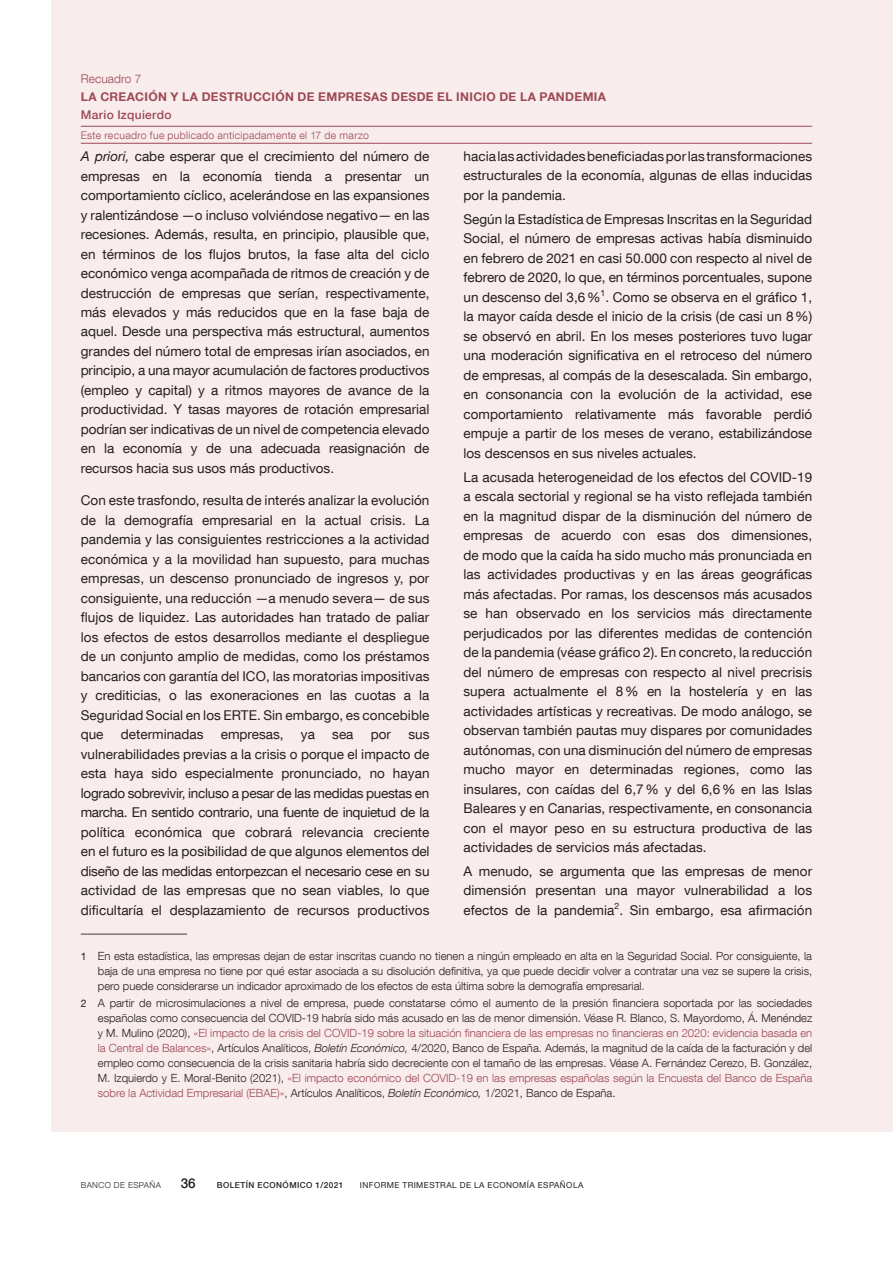
<style>
.page{position:relative;width:893px;height:1263px;background:#fff}
.page>*{position:absolute;margin:0;border:0;box-sizing:border-box;transform-origin:0 0}
.Texto_recuadro{font:13.5px/19.5px "Bd E Neue Helvetica";letter-spacing:.005em;color:#231f20;text-align:justify}
.t1{font:500 13.5px "Bd E Neue Helvetica";color:#231f20}
.Título_recuadro{font:700 12px "Bd E Neue Helvetica";letter-spacing:.03em;color:#9d4855}
.Nombre_autor{font:500 12px "Bd E Neue Helvetica";letter-spacing:.025em;color:#9d4855}
.Numero_recuadro{font:300 12px "Bd E Neue Helvetica";letter-spacing:.005em;color:#9d4855}
.Citas_recuadro{font:300 11.25px/15px "Bd E Neue Helvetica";color:#231f20;text-align:justify}
.Título_recuadro-2{font:300 10.5px "Bd E Neue Helvetica";letter-spacing:.03em;color:#9d4855}
.t2{font:8.25px "Bd E Neue Helvetica";letter-spacing:.05em;color:#231f20}
.t3{font:500 8.25px "Bd E Neue Helvetica";letter-spacing:.05em;color:#231f20}
.t4{font:300 8.25px "Bd E Neue Helvetica";letter-spacing:.05em;color:#231f20}
.s1{font-style:italic}
.s2{font-weight:400;font-size:10.5px}
.s3{color:#9d4855}
</style>
<div class="page">
<div style="left:51px;top:0;width:842px;height:1131px;background:#f9eced"></div>
<hr style="left:81px;top:143px;width:731px;height:1px;background:#9d4855">
<hr style="left:81px;top:126px;width:731px;height:1px;background:#9d4855">
<hr style="left:81px;top:934px;width:106px;height:1px;background:#3e3e3f">
<p class="Numero_recuadro" style="left:81px;top:72px;width:62px">Recuadro 7</p>
<p class="Título_recuadro" style="left:81px;top:90px;width:527px">LA CREACIÓN Y LA DESTRUCCIÓN DE EMPRESAS DESDE EL INICIO DE LA PANDEMIA</p>
<p class="Nombre_autor" style="left:81px;top:108px;width:92px">Mario Izquierdo</p>
<p class="Título_recuadro-2" style="left:81px;top:129px;width:290px">Este recuadro fue publicado anticipadamente el 17 de marzo</p>
<p class="Texto_recuadro" style="left:81px;top:146px;width:350px"><span class="s1">A priori,</span> cabe esperar que el crecimiento del número de empresas en la economía tienda a presentar un comportamiento cíclico, acelerándose en las expansiones y ralentizándose —o incluso volviéndose negativo— en las recesiones. Además, resulta, en principio, plausible que, en términos de los flujos brutos, la fase alta del ciclo económico venga acompañada de ritmos de creación y de destrucción de empresas que serían, respectivamente, más elevados y más reducidos que en la fase baja de aquel. Desde una perspectiva más estructural, aumentos grandes del número total de empresas irían asociados, en principio, a una mayor acumulación de factores productivos (empleo y capital) y a ritmos mayores de avance de la productividad. Y tasas mayores de rotación empresarial podrían ser indicativas de un nivel de competencia elevado en la economía y de una adecuada reasignación de recursos hacia sus usos más productivos.</p>
<p class="Texto_recuadro" style="left:81px;top:490px;width:350px">Con este trasfondo, resulta de interés analizar la evolución de la demografía empresarial en la actual crisis. La pandemia y las consiguientes restricciones a la actividad económica y a la movilidad han supuesto, para muchas empresas, un descenso pronunciado de ingresos y, por consiguiente, una reducción —a menudo severa— de sus flujos de liquidez. Las autoridades han tratado de paliar los efectos de estos desarrollos mediante el despliegue de un conjunto amplio de medidas, como los préstamos bancarios con garantía del ICO, las moratorias impositivas y crediticias, o las exoneraciones en las cuotas a la Seguridad Social en los ERTE. Sin embargo, es concebible que</p>
<p class="Texto_recuadro" style="left:121px;top:724px;width:84px">determinadas</p>
<p class="Texto_recuadro" style="left:221px;top:724px;width:64px">empresas,</p>
<p class="Texto_recuadro" style="left:301px;top:724px;width:15px">ya</p>
<p class="Texto_recuadro" style="left:332px;top:724px;width:23px">sea</p>
<p class="Texto_recuadro" style="left:371px;top:724px;width:22px">por</p>
<p class="Texto_recuadro" style="left:81px;top:724px;width:350px;text-indent:328px">sus vulnerabilidades previas a la crisis o porque el impacto de esta haya sido especialmente pronunciado, no hayan logrado sobrevivir, incluso a pesar de las medidas puestas en marcha. En sentido contrario, una fuente de inquietud de la política económica que cobrará relevancia creciente en el futuro es la posibilidad de que algunos elementos del diseño de las medidas entorpezcan el necesario cese en su actividad de las empresas que no sean viables, lo que dificultaría el desplazamiento de recursos productivos</p>
<p class="Texto_recuadro" style="left:463px;top:146px;width:350px">hacia las actividades beneficiadas por las transformaciones estructurales de la economía, algunas de ellas inducidas por la pandemia.</p>
<p class="Texto_recuadro" style="left:463px;top:209px;width:350px">Según la Estadística de Empresas Inscritas en la Seguridad Social, el número de empresas activas había disminuido en febrero de 2021 en casi 50.000 con respecto al nivel de febrero de 2020, lo que, en términos porcentuales, supone un descenso del 3,6%<sup>1</sup>. Como se observa en el gráfico 1, la mayor caída desde el inicio de la crisis (de casi un 8%) se observó en abril. En los meses posteriores tuvo lugar una moderación significativa en el retroceso del número de empresas, al compás de la desescalada. Sin embargo, en consonancia con la evolución de la actividad, ese comportamiento relativamente más favorable perdió empuje a partir de los meses de verano, estabilizándose los descensos en sus niveles actuales.</p>
<p class="Texto_recuadro" style="left:463px;top:467px;width:350px">La acusada heterogeneidad de los efectos del COVID‑19 a escala sectorial y regional se ha visto reflejada también en la magnitud dispar de la disminución del número de empresas de acuerdo con esas dos dimensiones, de modo que la caída ha sido mucho más pronunciada en las actividades productivas y en las áreas geográficas más afectadas. Por ramas, los descensos más acusados se han observado en los servicios más directamente perjudicados por las diferentes medidas de contención de la pandemia (véase gráfico 2). En concreto, la reducción del número de empresas con respecto al nivel precrisis supera actualmente el 8% en la hostelería y en las actividades artísticas y recreativas. De modo análogo, se observan también pautas muy dispares por comunidades autónomas, con una disminución del número de empresas mucho mayor en determinadas regiones, como las insulares, con caídas del 6,7% y del 6,6% en las Islas Baleares y en Canarias, respectivamente, en consonancia con el mayor peso en su estructura productiva de las actividades de servicios más afectadas.</p>
<p class="Texto_recuadro" style="left:463px;top:861px;width:350px">A menudo, se argumenta que las empresas de menor dimensión presentan una mayor vulnerabilidad a los efectos de la pandemia<sup>2</sup>. Sin embargo, esa afirmación</p>
<p class="Citas_recuadro" style="left:98px;top:948px;width:716px;text-indent:-17px"><span class="s2">1</span> En esta estadística, las empresas dejan de estar inscritas cuando no tienen a ningún empleado en alta en la Seguridad Social. Por consiguiente, la baja de una empresa no tiene por qué estar asociada a su disolución definitiva, ya que puede decidir volver a contratar una vez se supere la crisis, pero puede considerarse un indicador aproximado de los efectos de esta última sobre la demografía empresarial.</p>
<p class="Citas_recuadro" style="left:98px;top:995px;width:716px;text-indent:-17px"><span class="s2">2</span> A partir de microsimulaciones a nivel de empresa, puede constatarse cómo el aumento de la presión financiera soportada por las sociedades españolas como consecuencia del COVID‑19 habría sido más acusado en las de menor dimensión. Véase R. Blanco, S. Mayordomo, Á. Menéndez y M. Mulino (2020), <span class="s3">«El impacto de la crisis del COVID-19 sobre la situación financiera de las empresas no financieras en 2020: evidencia basada en la Central de Balances»</span>, Artículos Analíticos, <span class="s1">Boletín Económico,</span> 4/2020, Banco de España. Además, la magnitud de la caída de la facturación y del empleo como consecuencia de la crisis sanitaria habría sido decreciente con el tamaño de las empresas. Véase A. Fernández Cerezo, B. González, M. Izquierdo y E. Moral-Benito (2021), <span class="s3">«El impacto económico del COVID-19 en las empresas españolas según la Encuesta del Banco de España sobre la Actividad Empresarial (EBAE)»</span>, Artículos Analíticos, <span class="s1">Boletín Económico,</span> 1/2021, Banco de España.</p>
<p class="t4" style="left:81px;top:1180px;width:82px">BANCO DE ESPAÑA</p>
<p class="t1" style="left:181px;top:1175px;width:16px">36</p>
<p class="t3" style="left:217px;top:1180px;width:128px">BOLETÍN ECONÓMICO 1/2021</p>
<p class="t2" style="left:360px;top:1180px;width:225px">INFORME TRIMESTRAL DE LA ECONOMÍA ESPAÑOLA</p>
</div>
